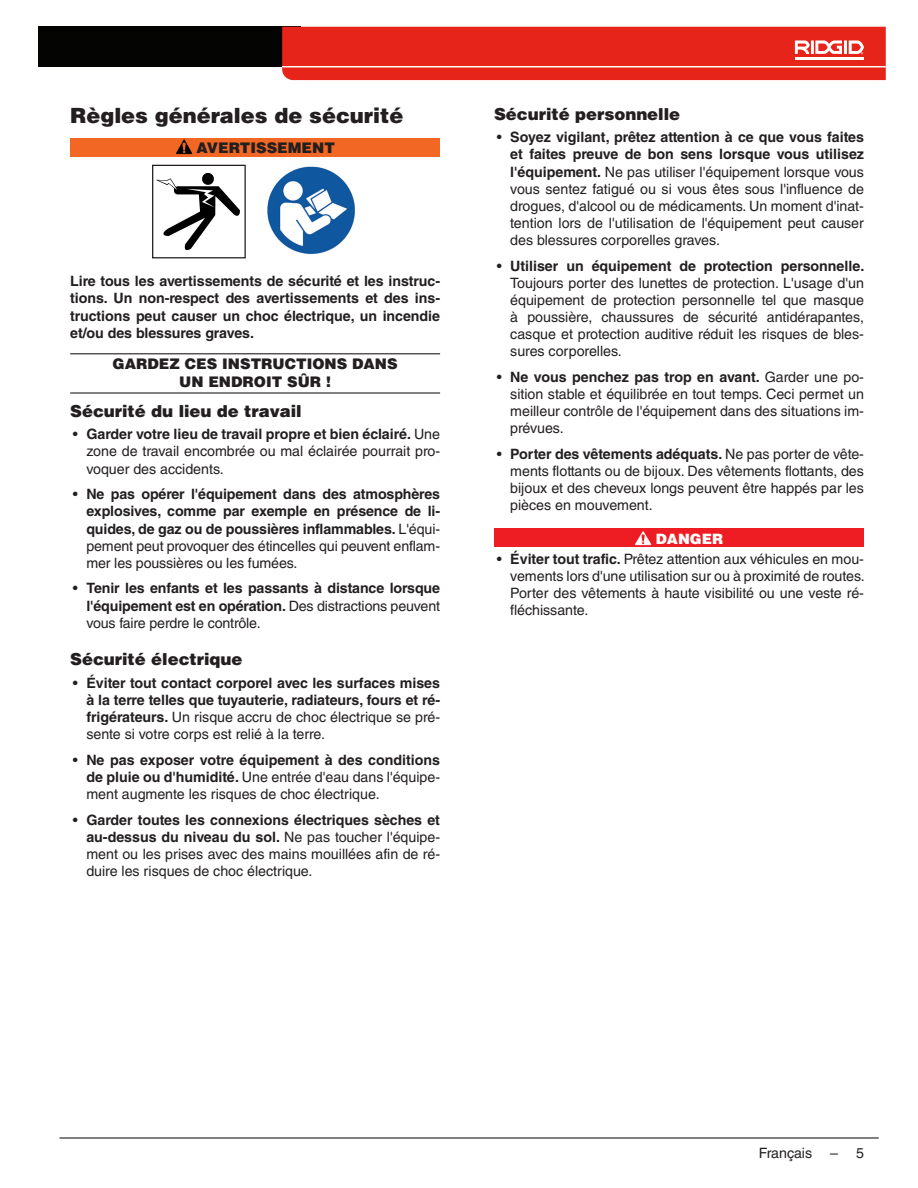
<style>
.page{position:relative;width:918px;height:1188px;background:#fff}
.page>*{position:absolute;margin:0;border:0;box-sizing:border-box;transform-origin:0 0}
.Head_1___h1{font:900 21px "Helvetica LT Std";letter-spacing:-.005em;color:#231f20}
.Head_2____h2{font:900 16.5px "Helvetica LT Std";letter-spacing:-.005em;color:#231f20}
.Black_Caps_with_Rule{font:900 14.7px/17.5px "Helvetica LT Std";color:#231f20;text-align:center}
.Safety_Bar_Symbol{font:900 14.7px "Helvetica LT Std";color:#231f20}
.t1{font:14.25px/17.1px "Helvetica LT Std";color:#231f20;text-align:justify}
.Basic_Bold____bb{font:700 14.25px/17.1px "Helvetica LT Std";letter-spacing:-.01em;color:#231f20;text-align:justify}
.Safety_Bar_Symbol-2{font:900 14.25px "Helvetica LT Std";color:#fff}
.s1{font-weight:700}
.s2{font-weight:400}
</style>
<div class="page">
<div style="left:38px;top:27px;width:263px;height:40px;background:#040503"></div>
<hr style="left:60px;top:1137px;width:819px;height:2px;background:#231f20">
<div style="left:282px;top:27px;width:604px;height:53px;background:#e72419"></div>
<hr style="left:795px;top:57px;width:69px;height:3px;background:#fff">
<hr style="left:70px;top:353px;width:370px;height:1px;background:#231f20">
<hr style="left:70px;top:392px;width:370px;height:2px;background:#231f20">
<div style="left:70px;top:138px;width:370px;height:19px;background:#f26724"></div>
<img style="left:176px;top:139px;width:17px;height:15px">
<img style="left:157px;top:174px;width:83px;height:76px">
<div style="left:152px;top:165px;width:94px;height:93px;border:1px solid #231f20"></div>
<img style="left:267px;top:166px;width:88px;height:89px">
<div style="left:494px;top:529px;width:370px;height:18px;background:#ee1d23"></div>
<img style="left:634px;top:531px;width:17px;height:14px">
<p class="Head_1___h1" style="left:70px;top:102px;width:335px">Règles générales de sécurité</p>
<p class="Safety_Bar_Symbol" style="left:197px;top:138px;width:140px">AVERTISSEMENT</p>
<p class="Basic_Bold____bb" style="left:70px;top:273px;width:371px">Lire tous les avertissements de sécurité et les instruc&shy;tions. Un non-respect des avertissements et des ins&shy;tructions peut causer un choc électrique, un incendie et/ou des blessures graves.</p>
<p class="Black_Caps_with_Rule" style="left:113px;top:355px;width:287px">GARDEZ CES INSTRUCTIONS DANS<br>UN ENDROIT SÛR !</p>
<p class="Head_2____h2" style="left:70px;top:400px;width:233px">Sécurité du lieu de travail</p>
<p class="t1" style="left:86px;top:426px;width:355px;text-indent:-14px">• <span class="s1">Garder votre lieu de travail propre et bien éclairé.</span> Une zone de travail encombrée ou mal éclairée pourrait pro‑ voquer des accidents.</p>
<p class="Basic_Bold____bb" style="left:86px;top:486px;width:355px;text-indent:-14px"><span class="s2">•</span> Ne pas opérer l'équipement dans des atmosphères explosives, comme par exemple en présence de li&shy;quides, de gaz ou de poussières inflammables. <span class="s2">L'équi‑ pement peut provoquer des étincelles qui peuvent enflam‑ mer les poussières ou les fumées.</span></p>
<p class="Basic_Bold____bb" style="left:86px;top:580px;width:355px;text-indent:-14px"><span class="s2">•</span> Tenir les enfants et les passants à distance lorsque l'équipement est en opération. <span class="s2">Des distractions peuvent vous faire perdre le contrôle.</span></p>
<p class="Head_2____h2" style="left:70px;top:648px;width:174px">Sécurité électrique</p>
<p class="Basic_Bold____bb" style="left:86px;top:674px;width:355px;text-indent:-14px"><span class="s2">•</span> Éviter tout contact corporel avec les surfaces mises à la terre telles que tuyauterie, radiateurs, fours et ré&shy;frigérateurs. <span class="s2">Un risque accru de choc électrique se pré‑ sente si votre corps est relié à la terre.</span></p>
<p class="t1" style="left:86px;top:751px;width:355px;text-indent:-14px">• <span class="s1">Ne pas exposer votre équipement à des conditions de pluie ou d'humidité.</span> Une entrée d'eau dans l'équipe‑ ment augmente les risques de choc électrique.</p>
<p class="t1" style="left:86px;top:811px;width:355px;text-indent:-14px">• <span class="s1">Garder toutes les connexions électriques sèches et au-dessus du niveau du sol.</span> Ne pas toucher l'équipe‑ ment ou les prises avec des mains mouillées afin de ré‑ duire les risques de choc électrique.</p>
<p class="Head_2____h2" style="left:494px;top:103px;width:188px">Sécurité personnelle</p>
<p class="t1" style="left:510px;top:129px;width:355px;text-indent:-14px">• <span class="s1">Soyez vigilant, prêtez attention à ce que vous faites et faites preuve de bon sens lorsque vous utilisez l'équipement.</span> Ne pas utiliser l'équipement lorsque vous vous sentez fatigué ou si vous êtes sous l'influence de drogues, d'alcool ou de médicaments. Un moment d'inat‑ tention lors de l'utilisation de l'équipement peut causer des blessures corporelles graves.</p>
<p class="t1" style="left:510px;top:257px;width:356px;text-indent:-14px">• <span class="s1">Utiliser un équipement de protection personnelle.<br></span>Toujours porter des lunettes de protection. L'usage d'un équipement de protection personnelle tel que masque à poussière, chaussures de sécurité antidérapantes, casque et protection auditive réduit les risques de bles‑ sures corporelles.</p>
<p class="t1" style="left:510px;top:368px;width:355px;text-indent:-14px">• <span class="s1">Ne vous penchez pas trop en avant.</span> Garder une po‑ sition stable et équilibrée en tout temps. Ceci permet un meilleur contrôle de l'équipement dans des situations im‑ prévues.</p>
<p class="t1" style="left:510px;top:445px;width:355px;text-indent:-14px">• <span class="s1">Porter des vêtements adéquats.</span> Ne pas porter de vête‑ ments flottants ou de bijoux. Des vêtements flottants, des bijoux et des cheveux longs peuvent être happés par les pièces en mouvement.</p>
<p class="Safety_Bar_Symbol-2" style="left:656px;top:529px;width:69px">DANGER</p>
<p class="t1" style="left:510px;top:551px;width:355px;text-indent:-14px">• <span class="s1">Éviter tout trafic.</span> Prêtez attention aux véhicules en mou‑ vements lors d'une utilisation sur ou à proximité de routes.<br>Porter des vêtements à haute visibilité ou une veste ré‑ fléchissante.</p>
<p class="t1" style="left:759px;top:1144px;width:55px">Français</p>
<p class="t1" style="left:830px;top:1144px;width:35px">– 5</p>
</div>
